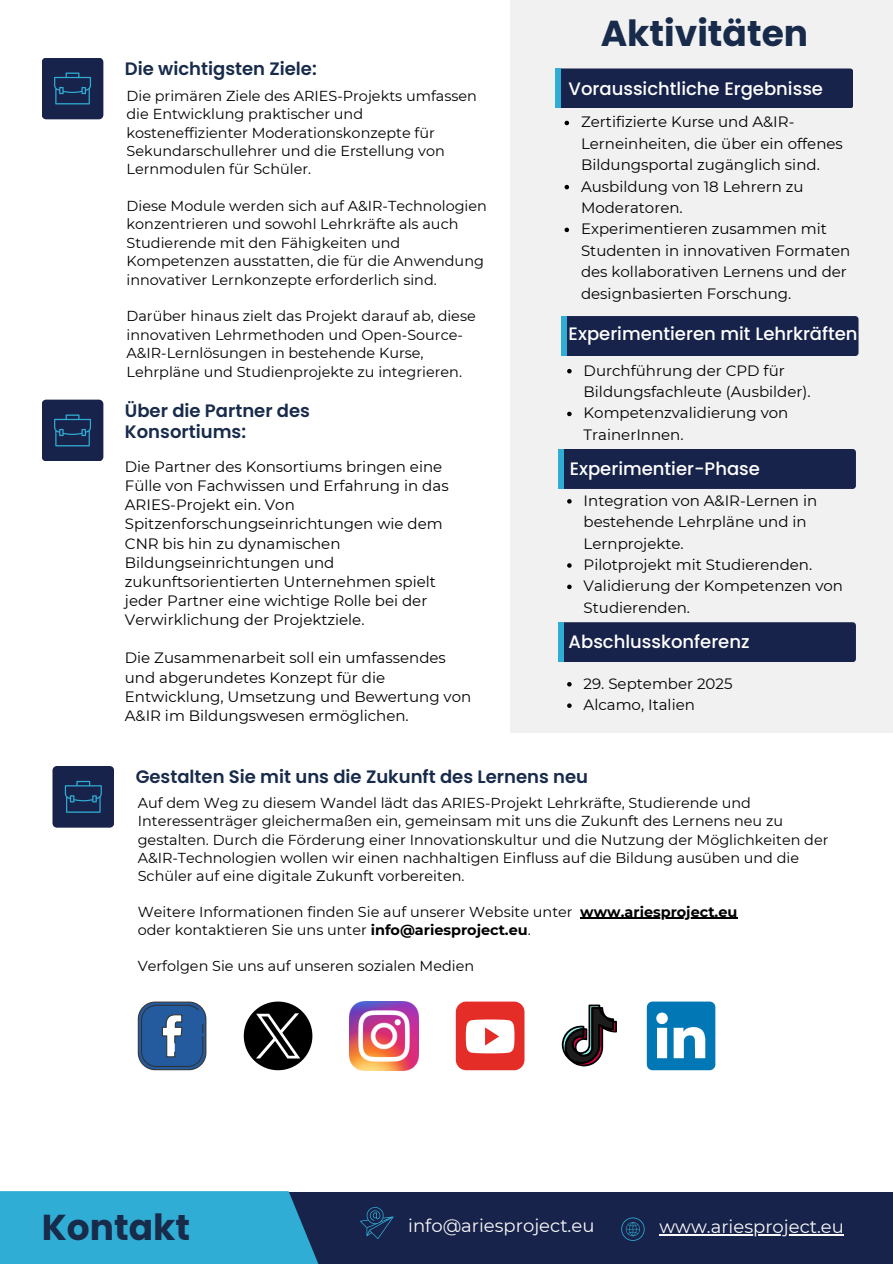
<style>
.page{position:relative;width:893px;height:1264px;background:#fff}
.page>*{position:absolute;margin:0;border:0;box-sizing:border-box;transform-origin:0 0}
.t1{font:700 36px "Poppins";color:#182b4b}
.t2{font:500 18px "Poppins";color:#fff}
.t3{font:600 18px/21.3px "Poppins";color:#182b4b}
.t4{font:18px "Montserrat";color:#fafafa}
.t5{font:15px/21.3px "Montserrat";color:#000}
.t6{font:14.4px/18.5px "Montserrat";color:#000}
.t7{font:700 14.4px "Montserrat";color:#000}
.s1{font-weight:700}
</style>
<div class="page">
<div style="left:510px;top:0;width:382px;height:733px;background:#f1f1f1"></div>
<div style="left:208px;top:1191px;width:684px;height:72px;background:#18234b"></div>
<svg style="left:0;top:1191px;width:452px;height:72px;fill:#30add4"></svg>
<svg style="left:621px;top:1217px;width:23px;height:23px"></svg>
<div style="left:558px;top:449px;width:297px;height:40px;background:#18234b;border-radius:3px"></div>
<div style="left:558px;top:449px;width:5px;height:40px;background:#30add4"></div>
<svg style="left:564px;top:121px;width:5px;height:4px"></svg>
<svg style="left:564px;top:185px;width:5px;height:4px"></svg>
<svg style="left:564px;top:228px;width:5px;height:4px"></svg>
<div style="left:560px;top:316px;width:298px;height:40px;background:#18234b;border-radius:3px"></div>
<div style="left:560px;top:316px;width:6px;height:40px;background:#30add4"></div>
<div style="left:558px;top:622px;width:297px;height:40px;background:#18234b;border-radius:3px"></div>
<div style="left:558px;top:622px;width:5px;height:40px;background:#30add4"></div>
<div style="left:555px;top:68px;width:298px;height:40px;background:#18234b;border-radius:3px"></div>
<div style="left:555px;top:68px;width:6px;height:40px;background:#30add4"></div>
<svg style="left:42px;top:58px;width:61px;height:61px;background:#1a2c54"></svg>
<svg style="left:42px;top:399px;width:61px;height:62px;background:#1c2f56"></svg>
<hr style="left:580px;top:917px;width:157px;height:1px;background:#000">
<svg style="left:52px;top:766px;width:62px;height:61px;background:#1c2e56"></svg>
<hr style="left:659px;top:1234px;width:184px;height:1px;background:#fafafa">
<svg style="left:567px;top:499px;width:4px;height:4px"></svg>
<svg style="left:567px;top:563px;width:4px;height:4px"></svg>
<svg style="left:567px;top:584px;width:4px;height:5px"></svg>
<svg style="left:567px;top:682px;width:4px;height:4px"></svg>
<svg style="left:567px;top:703px;width:4px;height:5px"></svg>
<svg style="left:567px;top:369px;width:4px;height:4px"></svg>
<svg style="left:567px;top:411px;width:4px;height:5px"></svg>
<svg style="left:360px;top:1206px;width:33px;height:32px"></svg>
<div style="left:138px;top:1002px;width:68px;height:67px;background:#235b9e;border-radius:17px"></div>
<div style="left:138px;top:1001px;width:68px;height:69px;border:1px solid #333;border-radius:17px"></div>
<svg style="left:140px;top:1004px;width:64px;height:63px"></svg>
<div style="left:456px;top:1001px;width:68px;height:69px;background:#e52d27;border-radius:10px"></div>
<svg style="left:466px;top:1019px;width:48px;height:34px;background:#fbe3e2"></svg>
<img style="left:350px;top:1001px;width:68px;height:69px">
<svg style="left:244px;top:1001px;width:68px;height:69px"></svg>
<svg style="left:561px;top:1004px;width:56px;height:63px"></svg>
<svg style="left:646px;top:1001px;width:69px;height:69px"></svg>
<p class="t3" style="left:125px;top:58px;width:193px">Die wichtigsten Ziele:</p>
<p class="t6" style="left:126px;top:86px;width:352px">Die primären Ziele des ARIES-Projekts umfassen die Entwicklung praktischer und kosteneffizienter Moderationskonzepte für Sekundarschullehrer und die Erstellung von Lernmodulen für Schüler.</p>
<p class="t6" style="left:126px;top:197px;width:362px">Diese Module werden sich auf A&amp;IR-Technologien konzentrieren und sowohl Lehrkräfte als auch Studierende mit den Fähigkeiten und Kompetenzen ausstatten, die für die Anwendung innovativer Lernkonzepte erforderlich sind.</p>
<h2 class="t6" style="left:126px;top:307px;width:351px">Darüber hinaus zielt das Projekt darauf ab, diese innovativen Lehrmethoden und Open-Source-A&amp;IR-Lernlösungen in bestehende Kurse, Lehrpläne und Studienprojekte zu integrieren.</h2>
<p class="t3" style="left:125px;top:399px;width:187px">Über die Partner des<br>Konsortiums:</p>
<p class="t5" style="left:125px;top:457px;width:325px;line-height:19.2px">Die Partner des Konsortiums bringen eine Fülle von Fachwissen und Erfahrung in das ARIES-Projekt ein. Von Spitzenforschungseinrichtungen wie dem CNR bis hin zu dynamischen Bildungseinrichtungen und zukunftsorientierten Unternehmen spielt jeder Partner eine wichtige Rolle bei der Verwirklichung der Projektziele.</p>
<p class="t5" style="left:125px;top:648px;width:348px;line-height:19.2px">Die Zusammenarbeit soll ein umfassendes und abgerundetes Konzept für die Entwicklung, Umsetzung und Bewertung von A&amp;IR im Bildungswesen ermöglichen.</p>
<p class="t1" style="left:600px;top:8px;width:209px">Aktivitäten</p>
<h2 class="t2" style="left:568px;top:76px;width:256px">Voraussichtliche Ergebnisse</h2>
<p class="t5" style="left:581px;top:111px;width:263px">Zertifizierte Kurse und A&amp;IR-<br>Lerneinheiten, die über ein offenes<br>Bildungsportal zugänglich sind.</p>
<p class="t5" style="left:581px;top:176px;width:224px">Ausbildung von 18 Lehrern zu<br>Moderatoren.</p>
<p class="t5" style="left:581px;top:218px;width:271px">Experimentieren zusammen mit<br>Studenten in innovativen Formaten des kollaborativen Lernens und der designbasierten Forschung.</p>
<p class="t2" style="left:568px;top:321px;width:290px">Experimentieren mit Lehrkräften</p>
<p class="t5" style="left:583px;top:359px;width:228px">Durchführung der CPD für<br>Bildungsfachleute (Ausbilder).</p>
<h2 class="t5" style="left:583px;top:402px;width:206px">Kompetenzvalidierung von<br>TrainerInnen.</h2>
<p class="t2" style="left:569px;top:456px;width:192px">Experimentier-Phase</p>
<h1 class="t5" style="left:583px;top:490px;width:235px">Integration von A&amp;IR-Lernen in bestehende Lehrpläne und in<br>Lernprojekte.</h1>
<h2 class="t5" style="left:583px;top:554px;width:230px">Pilotprojekt mit Studierenden.</h2>
<p class="t5" style="left:583px;top:575px;width:261px">Validierung der Kompetenzen von<br>Studierenden.</p>
<p class="t2" style="left:568px;top:629px;width:182px">Abschlusskonferenz</p>
<p class="t5" style="left:583px;top:672px;width:150px">29. September 2025</p>
<h2 class="t5" style="left:583px;top:694px;width:113px">Alcamo, Italien</h2>
<p class="t3" style="left:136px;top:766px;width:454px">Gestalten Sie mit uns die Zukunft des Lernens neu</p>
<h2 class="t6" style="left:138px;top:794px;width:692px;line-height:18px">Auf dem Weg zu diesem Wandel lädt das ARIES-Projekt Lehrkräfte, Studierende und Interessenträger gleichermaßen ein, gemeinsam mit uns die Zukunft des Lernens neu zu gestalten. Durch die Förderung einer Innovationskultur und die Nutzung der Möglichkeiten der A&amp;IR-Technologien wollen wir einen nachhaltigen Einfluss auf die Bildung ausüben und die Schüler auf eine digitale Zukunft vorbereiten.</h2>
<p class="t6" style="left:138px;top:902px;width:436px">Weitere Informationen finden Sie auf unserer Website unter</p>
<p class="t7" style="left:580px;top:902px;width:158px">www.ariesproject.eu</p>
<p class="t6" style="left:138px;top:920px;width:394px">oder kontaktieren Sie uns unter <span class="s1">info@ariesproject.eu</span>.</p>
<p class="t6" style="left:138px;top:956px;width:338px">Verfolgen Sie uns auf unseren sozialen Medien</p>
<p class="t1" style="left:42px;top:1201px;width:150px">Kontakt</p>
<p class="t4" style="left:408px;top:1214px;width:188px">info@ariesproject.eu</p>
<h2 class="t4" style="left:659px;top:1215px;width:186px">www.ariesproject.eu</h2>
</div>
